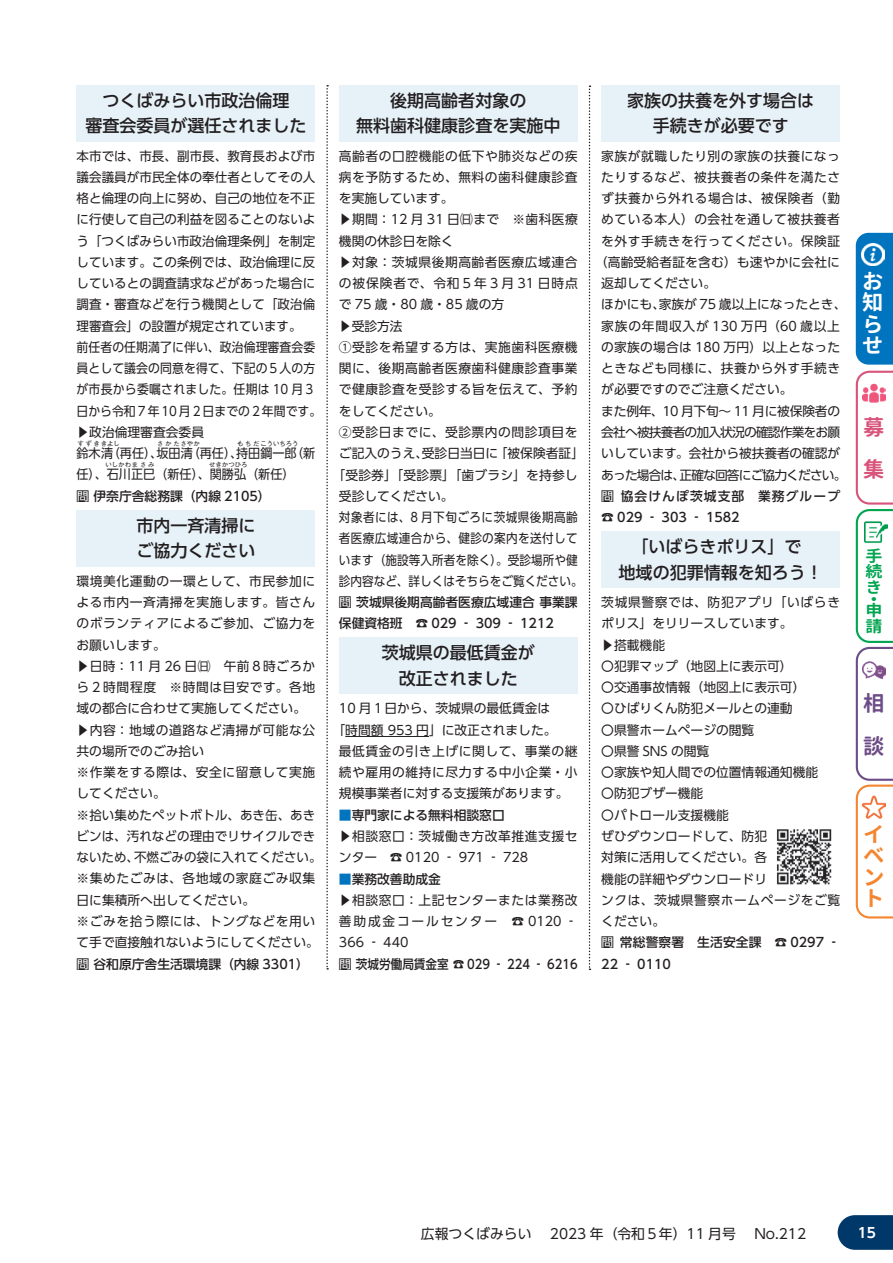
<style>
.page{position:relative;width:893px;height:1263px;background:#fff}
.page>*{position:absolute;margin:0;border:0;box-sizing:border-box;transform-origin:0 0}
.t1{font:700 21.3px/21.3px "Gen Jyuu Gothic L";color:#f58631;text-align:justify}
.t2{font:700 21.3px/21.3px "Gen Jyuu Gothic L";color:#fff;text-align:justify}
.t3{font:700 21.3px/42.5px "Gen Jyuu Gothic L";color:#6d4d87}
.t4{font:700 21.3px/42.5px "Gen Jyuu Gothic L";color:#d8547a}
.t5{font:500 16.95px/25.5px "UD Shin Go Pr 6 N";color:#231f20;text-align:center}
.t6{font:700 15.6px/15.6px "Gen Jyuu Gothic L";color:#00a54f;text-align:justify;scale:1.09 1}
.t7{font:13.8px "UD Shin Go Pr 6 N";color:#231f20}
.t8{font:700 13.8px "UD Shin Go Pr 6 N De";color:#fff}
.t9{font:12.75px/21.3px "UD Shin Go Pr 6 N";letter-spacing:.005em;color:#231f20}
.t10{font:12.75px/21.3px "UD Shin Go Pr 6 N";letter-spacing:.03em;color:#231f20}
.t11{font:12.75px/21.3px "UD Shin Go Pr 6 N";letter-spacing:.045em;color:#231f20}
.t12{font:500 12.75px/21.3px "UD Shin Go Pr 6 N";color:#231f20}
.t13{font:12.75px "UD Shin Go Pr 6 N";letter-spacing:.04em;color:#231f20}
.t14{font:12.75px "UD Shin Go Pr 6 N";letter-spacing:.005em;color:#231f20;scale:.91 1}
.t15{font:12.75px "UD Shin Go Pr 6 N";letter-spacing:.005em;color:#231f20;scale:.95 1}
.t16{font:500 12.75px/21.3px "UD Shin Go Pr 6 N";letter-spacing:.085em;color:#231f20}
.t17{font:12.75px "UD Shin Go Pr 6 N";letter-spacing:-.07em;color:#231f20}
.t18{font:12.75px "UD Shin Go Pr 6 N";letter-spacing:.04em;color:#231f20;scale:.91 1}
.t19{font:12.75px "UD Shin Go Pr 6 N";letter-spacing:.03em;color:#231f20;scale:.91 1}
.t20{font:12.75px "UD Shin Go Pr 6 N";letter-spacing:-.02em;color:#231f20}
.t21{font:12.75px "UD Shin Go Pr 6 N";letter-spacing:-.065em;color:#231f20}
.t22{font:12.75px "UD Shin Go Pr 6 N";letter-spacing:.06em;color:#231f20}
.t23{font:12.75px "UD Shin Go Pr 6 N";letter-spacing:.065em;color:#231f20}
.t24{font:12.75px "UD Shin Go Pr 6 N";letter-spacing:.05em;color:#231f20}
.t25{font:6.45px "UD Shin Go Pr 6 N";color:#231f20}
.t26{font:6.45px "UD Shin Go Pr 6 N";letter-spacing:.065em;color:#231f20}
.s1{font-weight:500;color:#0074be}
.s2{font-weight:500}
</style>
<div class="page">
<div style="left:856px;top:233px;width:37px;height:132px;background:#0074be"></div>
<img style="left:861px;top:243px;width:23px;height:23px">
<div style="left:339px;top:85px;width:239px;height:56px;background:#e6f1f8"></div>
<div style="left:601px;top:531px;width:239px;height:57px;background:#e6f1f8"></div>
<img style="left:776px;top:829px;width:56px;height:56px">
<div style="left:601px;top:85px;width:239px;height:56px;background:#e6f1f8"></div>
<svg style="left:589px;top:86px;width:1px;height:884px"></svg>
<svg style="left:326px;top:85px;width:2px;height:884px"></svg>
<hr style="left:345px;top:736px;width:84px;height:1px;background:#231f20">
<div style="left:339px;top:638px;width:239px;height:56px;background:#e6f1f8"></div>
<div style="left:77px;top:85px;width:238px;height:56px;background:#e6f1f8"></div>
<div style="left:77px;top:510px;width:238px;height:56px;background:#e6f1f8"></div>
<svg style="left:856px;top:371px;width:37px;height:547px"></svg>
<img style="left:862px;top:382px;width:23px;height:23px">
<svg style="left:838px;top:1215px;width:55px;height:35px"></svg>
<h2 class="t5" style="left:85px;top:87px;width:223px">つくばみらい市政治倫理<br>審査会委員が選任されました</h2>
<p class="t9" style="left:77px;top:145px;width:246px">本市では、市長、副市長、教育長および市議会議員が市民全体の奉仕者としてその人格と倫理の向上に努め、自己の地位を不正に行使して自己の利益を図ることのないよう「つくばみらい市政治倫理条例」を制定しています。この条例では、政治倫理に反しているとの調査請求などがあった場合に調査・審査などを行う機関として「政治倫理審査会」の設置が規定されています。<br>前任者の任期満了に伴い、政治倫理審査会委員として議会の同意を得て、下記の５人の方が市長から委嘱されました。任期は 10 月３日から令和７年10月２日までの２年間です。▶政治倫理審査会委員<br>鈴木清</p>
<p class="t25" style="left:77px;top:438px;width:44px">すずききよし</p>
<p class="t15" style="left:108px;top:443px;width:91px">（再任）、坂田清</p>
<p class="t25" style="left:237px;top:438px;width:63px">もちだこういちろう</p>
<p class="t15" style="left:77px;top:464px;width:231px">任）、石川正巳（新任）、関勝弘（新任）</p>
<p class="t25" style="left:157px;top:438px;width:44px">さかたさやか</p>
<p class="t15" style="left:188px;top:443px;width:136px">（再任）、持田鋼一郎（新</p>
<p class="t26" style="left:106px;top:460px;width:50px">いしかわまさみ</p>
<p class="t25" style="left:209px;top:460px;width:40px">せきかつひろ</p>
<p class="t12" style="left:77px;top:485px;width:196px">問 伊奈庁舎総務課（内線 2105）</p>
<h2 class="t5" style="left:136px;top:512px;width:121px;text-align:left">市内一斉清掃にご協力ください</h2>
<p class="t10" style="left:77px;top:570px;width:247px">環境美化運動の一環として、市民参加による市内一斉清掃を実施します。皆さんのボランティアによるご参加、ご協力をお願いします。<br>▶日時：11 月 26 日㈰　午前８時ごろから２時間程度　※時間は目安です。各地域の都合に合わせて実施してください。▶内容：地域の道路など清掃が可能な公共の場所でのごみ拾い<br>※作業をする際は、安全に留意して実施してください。<br>※拾い集めたペットボトル、あき缶、あきビンは、汚れなどの理由でリサイクルできないため、不燃ごみの袋に入れてください。※集めたごみは、各地域の家庭ごみ収集日に集積所へ出してください。<br>※ごみを拾う際には、トングなどを用いて手で直接触れないようにしてください。</p>
<p class="t12" style="left:77px;top:953px;width:234px">問 谷和原庁舎生活環境課（内線 3301）</p>
<h2 class="t5" style="left:356px;top:87px;width:206px">後期高齢者対象の<br>無料歯科健康診査を実施中</h2>
<p class="t13" style="left:339px;top:145px;width:240px">高齢者の口腔機能の低下や肺炎などの疾</p>
<p class="t11" style="left:339px;top:166px;width:240px">病を予防するため、無料の歯科健康診査</p>
<p class="t9" style="left:339px;top:187px;width:116px">を実施しています。</p>
<p class="t10" style="left:339px;top:208px;width:240px">▶期間：12 月 31 日㈰まで　※歯科医療</p>
<p class="t9" style="left:339px;top:230px;width:116px">機関の休診日を除く</p>
<p class="t11" style="left:339px;top:251px;width:240px">▶対象：茨城県後期高齢者医療広域連合</p>
<p class="t23" style="left:339px;top:273px;width:240px">の被保険者で、令和５年３月 31 日時点</p>
<p class="t9" style="left:339px;top:294px;width:167px">で 75 歳・80 歳・85 歳の方</p>
<p class="t9" style="left:339px;top:315px;width:65px">▶受診方法</p>
<p class="t11" style="left:339px;top:336px;width:240px">①受診を希望する方は、実施歯科医療機</p>
<p class="t11" style="left:339px;top:357px;width:240px">関に、後期高齢者医療歯科健康診査事業</p>
<p class="t11" style="left:339px;top:379px;width:240px">で健康診査を受診する旨を伝えて、予約</p>
<p class="t9" style="left:339px;top:400px;width:104px">をしてください。</p>
<p class="t11" style="left:339px;top:421px;width:240px">②受診日までに、受診票内の問診項目を</p>
<p class="t9" style="left:339px;top:442px;width:247px">ご記入のうえ、受診日当日に「被保険者証」</p>
<p class="t9" style="left:333px;top:464px;width:247px">「受診券」「受診票」「歯ブラシ」を持参し</p>
<p class="t9" style="left:339px;top:485px;width:116px">受診してください。</p>
<p class="t18" style="left:339px;top:507px;width:264px">対象者には、8 月下旬ごろに茨城県後期高齢</p>
<p class="t19" style="left:339px;top:528px;width:264px">者医療広域連合から、健診の案内を送付して</p>
<p class="t14" style="left:339px;top:549px;width:264px">います（施設等入所者を除く）。受診場所や健</p>
<p class="t14" style="left:339px;top:571px;width:269px">診内容など、詳しくはそちらをご覧ください。</p>
<p class="t12" style="left:339px;top:591px;width:253px">問 茨城県後期高齢者医療広域連合 事業課　保健資格班　☎ 029 ‐ 309 ‐ 1212</p>
<h2 class="t5" style="left:382px;top:640px;width:155px">茨城県の最低賃金が改正されました</h2>
<p class="t9" style="left:339px;top:697px;width:213px">10 月１日から、茨城県の最低賃金は</p>
<p class="t9" style="left:333px;top:719px;width:226px">「時間額 953 円」に改正されました。</p>
<p class="t11" style="left:339px;top:740px;width:240px">最低賃金の引き上げに関して、事業の継</p>
<p class="t11" style="left:339px;top:761px;width:240px">続や雇用の維持に尽力する中小企業・小</p>
<p class="t9" style="left:339px;top:782px;width:231px">規模事業者に対する支援策があります。</p>
<p class="t11" style="left:339px;top:804px;width:240px"><span class="s1">■</span><span class="s2">専門家による無料相談窓口<br></span>▶相談窓口：茨城働き方改革推進支援センター　☎ 0120 ‐ 971 ‐ 728</p>
<p class="t11" style="left:339px;top:868px;width:240px"><span class="s1">■</span><span class="s2">業務改善助成金<br></span>▶相談窓口：上記センターまたは業務改善助成金コールセンター　☎ 0120‐<br>366 ‐ 440</p>
<p class="t12" style="left:339px;top:953px;width:240px">問 茨城労働局賃金室 ☎ 029 ‐ 224 ‐ 6216</p>
<h2 class="t5" style="left:627px;top:87px;width:189px">家族の扶養を外す場合は手続きが必要です</h2>
<p class="t13" style="left:601px;top:145px;width:240px">家族が就職したり別の家族の扶養になっ</p>
<p class="t11" style="left:601px;top:166px;width:240px">たりするなど、被扶養者の条件を満たさ</p>
<p class="t24" style="left:601px;top:188px;width:240px">ず扶養から外れる場合は、被保険者（勤</p>
<p class="t13" style="left:601px;top:209px;width:240px">めている本人）の会社を通して被扶養者</p>
<p class="t11" style="left:601px;top:230px;width:240px">を外す手続きを行ってください。保険証</p>
<p class="t9" style="left:595px;top:251px;width:247px">（高齢受給者証を含む）も速やかに会社に</p>
<p class="t9" style="left:601px;top:272px;width:116px">返却してください。</p>
<p class="t9" style="left:601px;top:294px;width:247px">ほかにも、家族が 75 歳以上になったとき、</p>
<p class="t22" style="left:601px;top:315px;width:240px">家族の年間収入が 130 万円（60 歳以上</p>
<p class="t9" style="left:601px;top:336px;width:240px">の家族の場合は 180 万円）以上となった</p>
<p class="t11" style="left:601px;top:357px;width:240px">ときなども同様に、扶養から外す手続き</p>
<p class="t9" style="left:601px;top:379px;width:193px">が必要ですのでご注意ください。</p>
<p class="t20" style="left:601px;top:401px;width:240px">また例年、10 月下旬～ 11 月に被保険者の</p>
<p class="t21" style="left:601px;top:422px;width:240px">会社へ被扶養者の加入状況の確認作業をお願</p>
<p class="t9" style="left:601px;top:442px;width:240px">いしています。会社から被扶養者の確認が</p>
<p class="t17" style="left:601px;top:464px;width:247px">あった場合は、正確な回答にご協力ください。</p>
<p class="t16" style="left:601px;top:485px;width:253px">問 協会けんぽ茨城支部　業務グループ　☎ 029 ‐ 303 ‐ 1582</p>
<h2 class="t5" style="left:619px;top:533px;width:206px">「いばらきポリス」で<br>地域の犯罪情報を知ろう！</h2>
<p class="t9" style="left:601px;top:591px;width:240px">茨城県警察では、防犯アプリ「いばらきポリス」をリリースしています。<br>▶搭載機能<br>〇犯罪マップ（地図上に表示可）<br>〇交通事故情報（地図上に表示可）<br>〇ひばりくん防犯メールとの連動<br>〇県警ホームページの閲覧<br>〇県警 SNS の閲覧<br>〇家族や知人間での位置情報通知機能<br>〇防犯ブザー機能<br>〇パトロール支援機能<br>ぜひダウンロードして、防犯<br>対策に活用してください。各<br>機能の詳細やダウンロードリ<br>ンクは、茨城県警察ホームページをご覧ください。</p>
<p class="t12" style="left:601px;top:931px;width:240px">問 常総警察署　生活安全課　☎ 0297 ‐<br>22 ‐ 0110</p>
<h1 class="t2" style="left:862px;top:270px;width:22px">お知らせ</h1>
<h1 class="t4" style="left:863px;top:405px;width:22px">募集</h1>
<p class="t6" style="left:865px;top:548px;width:17px">手続き</p>
<p class="t6" style="left:865px;top:593px;width:16px;line-height:11.7px">・申</p>
<p class="t6" style="left:865px;top:618px;width:17px">請</p>
<h1 class="t3" style="left:863px;top:681px;width:22px">相談</h1>
<h1 class="t1" style="left:863px;top:823px;width:22px">イベント</h1>
<p class="t7" style="left:421px;top:1222px;width:387px">広報つくばみらい　 2023 年（令和５年）11 月号　 No.212</p>
<p class="t8" style="left:858px;top:1221px;width:20px">15</p>
</div>
